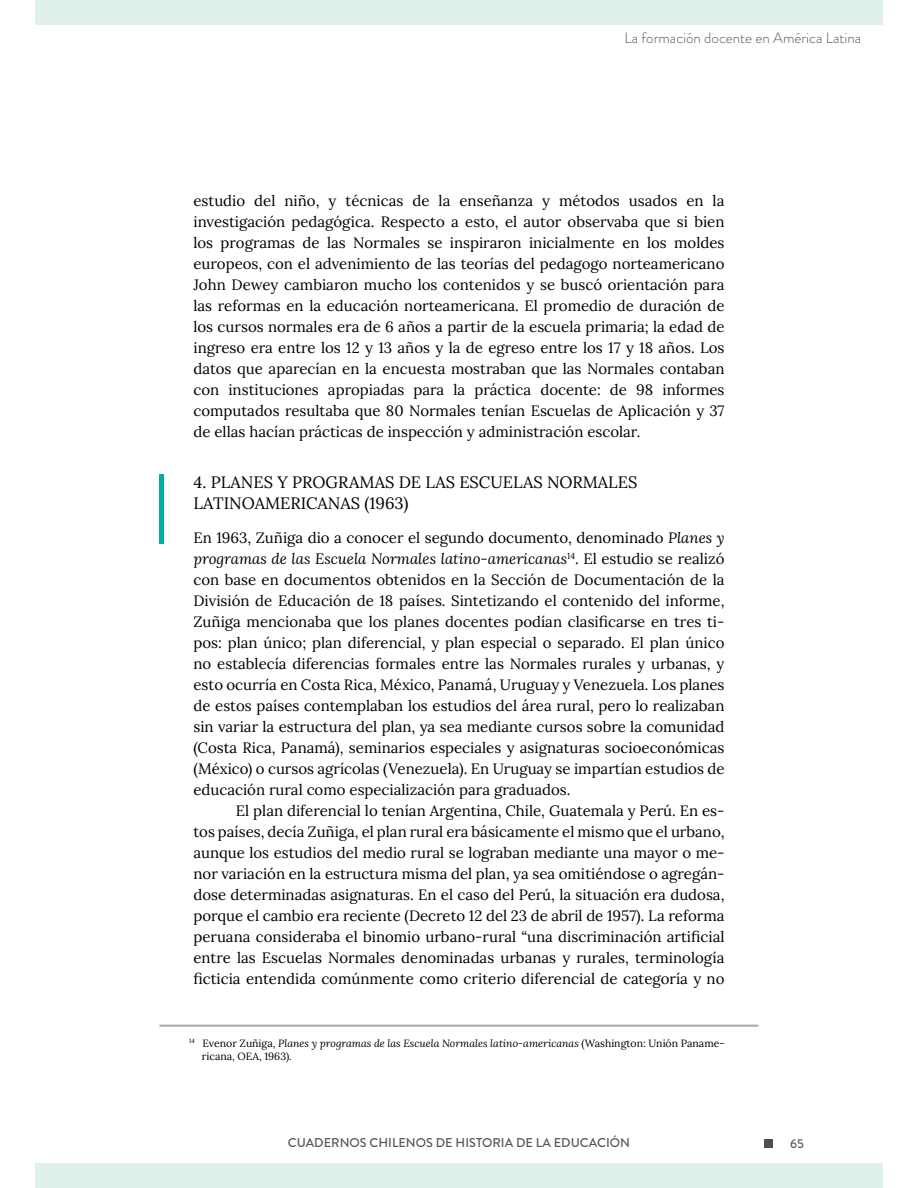
<style>
.page{position:relative;width:918px;height:1188px;background:#fff}
.page>*{position:absolute;margin:0;border:0;box-sizing:border-box;transform-origin:0 0}
.t1{font:16.5px/21px "Lora";color:#000}
.t2{font:15px/21px "Lora";color:#000;text-align:justify}
.t3{font:300 15px "Brandon Grotesque";color:#575756}
.t4{font:500 12.75px "Brandon Grotesque";color:#575756}
.t5{font:10.5px/13.5px "Lora";color:#000}
.s1{font-style:italic}
</style>
<div class="page">
<div style="left:35px;top:0;width:848px;height:25px;background:#e0f0ed"></div>
<div style="left:35px;top:1164px;width:848px;height:24px;background:#e0f0ed"></div>
<div style="left:764px;top:1139px;width:9px;height:9px;background:#4e4e4e"></div>
<hr style="left:159px;top:1025px;width:600px;height:2px;background:#b1b1b1">
<div style="left:159px;top:474px;width:5px;height:70px;background:#00ada1"></div>
<p class="t3" style="left:625px;top:28px;width:238px">La formación docente en América Latina</p>
<p class="t2" style="left:193px;top:190px;width:533px">estudio del niño, y técnicas de la enseñanza y métodos usados en la investigación pedagógica. Respecto a esto, el autor observaba que si bien los programas de las Normales se inspiraron inicialmente en los moldes europeos, con el advenimiento de las teorías del pedagogo norteamericano John Dewey cambiaron mucho los contenidos y se buscó orientación para las reformas en la educación norteamericana. El promedio de duración de los cursos normales era de 6 años a partir de la escuela primaria; la edad de ingreso era entre los 12 y 13 años y la de egreso entre los 17 y 18 años. Los datos que aparecían en la encuesta mostraban que las Normales contaban con instituciones apropiadas para la práctica docente: de 98 informes computados resultaba que 80 Normales tenían Escuelas de Aplicación y 37 de ellas hacían prácticas de inspección y administración escolar.</p>
<p class="t1" style="left:193px;top:471px;width:446px">4. PLANES Y PROGRAMAS DE LAS ESCUELAS NORMALES<br>LATINOAMERICANAS (1963)</p>
<p class="t2" style="left:193px;top:526px;width:533px">En 1963, Zuñiga dio a conocer el segundo documento, denominado <span class="s1">Planes y programas de las Escuela Normales latino-americanas</span><sup>14</sup>. El estudio se realizó con base en documentos obtenidos en la Sección de Documentación de la División de Educación de 18 países. Sintetizando el contenido del informe, Zuñiga mencionaba que los planes docentes podían clasificarse en tres ti&shy;pos: plan único; plan diferencial, y plan especial o separado. El plan único no establecía diferencias formales entre las Normales rurales y urbanas, y esto ocurría en Costa Rica, México, Panamá, Uruguay y Venezuela. Los planes de estos países contemplaban los estudios del área rural, pero lo realizaban sin variar la estructura del plan, ya sea mediante cursos sobre la comunidad (Costa Rica, Panamá), seminarios especiales y asignaturas socioeconómicas (México) o cursos agrícolas (Venezuela). En Uruguay se impartían estudios de educación rural como especialización para graduados.</p>
<p class="t2" style="left:193px;top:799px;width:533px;text-indent:43px">El plan diferencial lo tenían Argentina, Chile, Guatemala y Perú. En es&shy;tos países, decía Zuñiga, el plan rural era básicamente el mismo que el urbano, aunque los estudios del medio rural se lograban mediante una mayor o me&shy;nor variación en la estructura misma del plan, ya sea omitiéndose o agregán&shy;dose determinadas asignaturas. En el caso del Perú, la situación era dudosa, porque el cambio era reciente (Decreto 12 del 23 de abril de 1957). La reforma peruana consideraba el binomio urbano-rural “una discriminación artificial entre las Escuelas Normales denominadas urbanas y rurales, terminología ficticia entendida comúnmente como criterio diferencial de categoría y no</p>
<p class="t5" style="left:202px;top:1036px;width:524px;text-indent:-13px"><sup>14</sup> Evenor Zuñiga, <span class="s1">Planes y programas de las Escuela Normales latino-americanas</span> (Washington: Unión Paname&shy;ricana, OEA, 1963).</p>
<p class="t4" style="left:288px;top:1134px;width:344px">CUADERNOS CHILENOS DE HISTORIA DE LA EDUCACIÓN</p>
<p class="t4" style="left:790px;top:1135px;width:15px">65</p>
</div>
